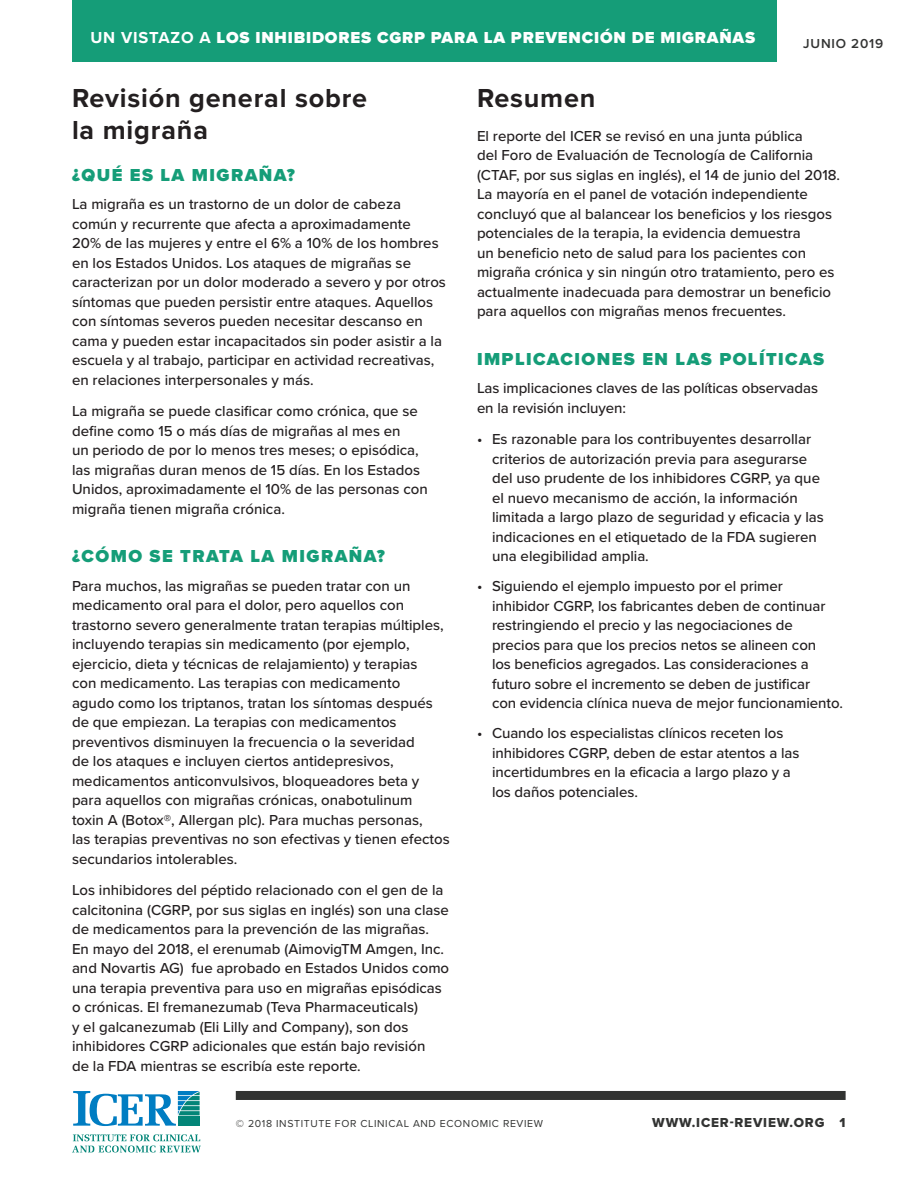
<style>
.page{position:relative;width:918px;height:1188px;background:#fff}
.page>*{position:absolute;margin:0;border:0;box-sizing:border-box;transform-origin:0 0}
.header_2b{font:700 27px/32.4px "Proxima Nova";letter-spacing:.03em;color:#231f20}
.header_2b-2{font:900 18px "Proxima Nova";letter-spacing:.08em;color:#159d78}
.A_Look_At{font:900 16.5px "Proxima Nova";letter-spacing:.05em;color:#fff}
.Body{font:500 15px/19.5px "Proxima Nova";color:#231f20}
.t1{font:13.5px "Proxima Nova Extrabld";letter-spacing:.06em;color:#323332}
.Header2{font:600 13.5px "Proxima Nova";letter-spacing:.06em;color:#323332}
.t2{font:10.5px "Proxima Nova";letter-spacing:.06em;color:#323332}
.s1{font-weight:700}
</style>
<div class="page">
<div style="left:236px;top:1091px;width:610px;height:9px;background:#323332"></div>
<svg style="left:72px;top:1134px;width:129px;height:18px"></svg>
<svg style="left:73px;top:1091px;width:127px;height:35px"></svg>
<div style="left:72px;top:0;width:705px;height:62px;background:#159d78"></div>
<p class="A_Look_At" style="left:90px;top:28px;width:666px"><span class="s1">UN VISTAZO A</span> LOS INHIBIDORES CGRP PARA LA PREVENCIÓN DE MIGRAÑAS</p>
<p class="Header2" style="left:803px;top:35px;width:82px">JUNIO 2019</p>
<p class="header_2b" style="left:72px;top:83px;width:297px">Revisión general sobre la migraña</p>
<p class="header_2b" style="left:477px;top:83px;width:120px">Resumen</p>
<p class="header_2b-2" style="left:72px;top:164px;width:224px">¿QUÉ ES LA MIGRAÑA?</p>
<p class="Body" style="left:72px;top:195px;width:375px">La migraña es un trastorno de un dolor de cabeza común y recurrente que afecta a aproximadamente<br>20% de las mujeres y entre el 6% a 10% de los hombres en los Estados Unidos. Los ataques de migrañas se caracterizan por un dolor moderado a severo y por otros síntomas que pueden persistir entre ataques. Aquellos con síntomas severos pueden necesitar descanso en cama y pueden estar incapacitados sin poder asistir a la escuela y al trabajo, participar en actividad recreativas, en relaciones interpersonales y más.</p>
<p class="Body" style="left:72px;top:402px;width:357px">La migraña se puede clasificar como crónica, que se define como 15 o más días de migrañas al mes en<br>un periodo de por lo menos tres meses; o episódica, las migrañas duran menos de 15 días. En los Estados Unidos, aproximadamente el 10% de las personas con migraña tienen migraña crónica.</p>
<p class="header_2b-2" style="left:72px;top:546px;width:314px">¿CÓMO SE TRATA LA MIGRAÑA?</p>
<p class="Body" style="left:72px;top:576px;width:379px">Para muchos, las migrañas se pueden tratar con un medicamento oral para el dolor, pero aquellos con trastorno severo generalmente tratan terapias múltiples, incluyendo terapias sin medicamento (por ejemplo, ejercicio, dieta y técnicas de relajamiento) y terapias<br>con medicamento. Las terapias con medicamento<br>agudo como los triptanos, tratan los síntomas después de que empiezan. La terapias con medicamentos preventivos disminuyen la frecuencia o la severidad<br>de los ataques e incluyen ciertos antidepresivos, medicamentos anticonvulsivos, bloqueadores beta y para aquellos con migrañas crónicas, onabotulinum<br>toxin A (Botox®, Allergan plc). Para muchas personas,<br>las terapias preventivas no son efectivas y tienen efectos secundarios intolerables.</p>
<p class="Body" style="left:72px;top:881px;width:379px">Los inhibidores del péptido relacionado con el gen de la calcitonina (CGRP, por sus siglas en inglés) son una clase de medicamentos para la prevención de las migrañas.<br>En mayo del 2018, el erenumab (AimovigTM Amgen, Inc. and Novartis AG) fue aprobado en Estados Unidos como una terapia preventiva para uso en migrañas episódicas o crónicas. El fremanezumab (Teva Pharmaceuticals)<br>y el galcanezumab (Eli Lilly and Company), son dos inhibidores CGRP adicionales que están bajo revisión<br>de la FDA mientras se escribía este reporte.</p>
<p class="Body" style="left:477px;top:126px;width:365px">El reporte del ICER se revisó en una junta pública<br>del Foro de Evaluación de Tecnología de California (CTAF, por sus siglas en inglés), el 14 de junio del 2018.<br>La mayoría en el panel de votación independiente concluyó que al balancear los beneficios y los riesgos potenciales de la terapia, la evidencia demuestra<br>un beneficio neto de salud para los pacientes con migraña crónica y sin ningún otro tratamiento, pero es actualmente inadecuada para demostrar un beneficio para aquellos con migrañas menos frecuentes.</p>
<p class="header_2b-2" style="left:477px;top:348px;width:349px">IMPLICACIONES EN LAS POLÍTICAS</p>
<p class="Body" style="left:477px;top:379px;width:343px">Las implicaciones claves de las políticas observadas en la revisión incluyen:</p>
<p class="Body" style="left:492px;top:430px;width:333px;text-indent:-15px">• Es razonable para los contribuyentes desarrollar criterios de autorización previa para asegurarse del uso prudente de los inhibidores CGRP, ya que el nuevo mecanismo de acción, la información limitada a largo plazo de seguridad y eficacia y las indicaciones en el etiquetado de la FDA sugieren una elegibilidad amplia.</p>
<p class="Body" style="left:492px;top:577px;width:353px;text-indent:-15px">• Siguiendo el ejemplo impuesto por el primer inhibidor CGRP, los fabricantes deben de continuar restringiendo el precio y las negociaciones de precios para que los precios netos se alineen con<br>los beneficios agregados. Las consideraciones a futuro sobre el incremento se deben de justificar<br>con evidencia clínica nueva de mejor funcionamiento.</p>
<p class="Body" style="left:492px;top:724px;width:309px;text-indent:-15px">• Cuando los especialistas clínicos receten los inhibidores CGRP, deben de estar atentos a las incertidumbres en la eficacia a largo plazo y a los daños potenciales.</p>
<p class="t2" style="left:236px;top:1117px;width:309px">© 2018 INSTITUTE FOR CLINICAL AND ECONOMIC REVIEW</p>
<p class="t1" style="left:652px;top:1114px;width:195px">WWW.ICER-REVIEW.ORG 1</p>
</div>
